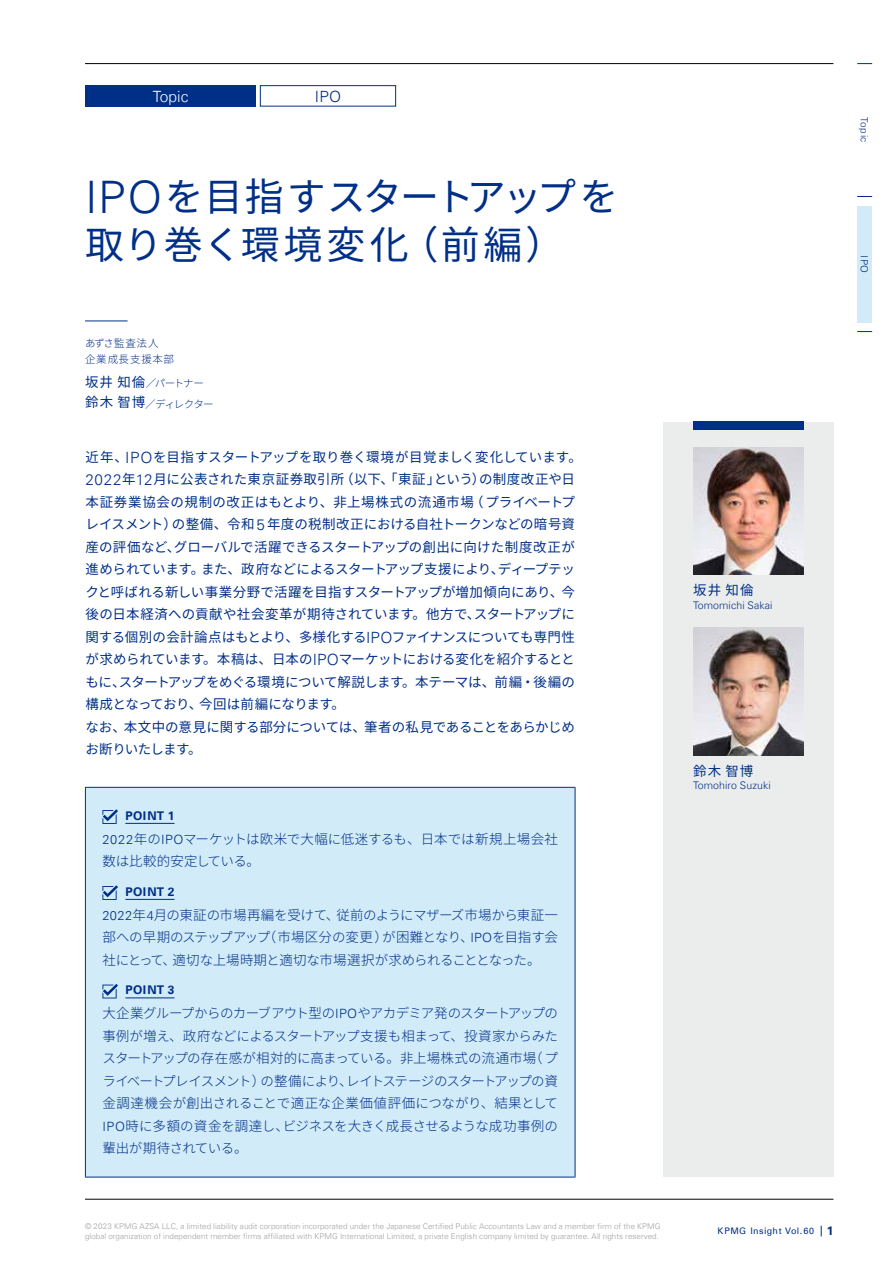
<style>
.page{position:relative;width:893px;height:1263px;background:#fff}
.page>*{position:absolute;margin:0;border:0;box-sizing:border-box;transform-origin:0 0}
.t1{font:39px/48px "Noto Sans CJ Kjp";letter-spacing:.01em;color:#002f87}
.t2{font:300 15.45px "Universfor KPMG";letter-spacing:.01em;color:#fff}
.t3{font:300 15.45px "Universfor KPMG";color:#002f87}
.t4{font:13.5px/22.5px "Noto Sans CJ Kjp";letter-spacing:-.005em;color:#002f87}
.t5{font:300 13.5px/22.5px "Noto Sans CJ Kjp";letter-spacing:-.015em;color:#002f87;text-align:justify}
.t6{font:700 12px "Universfor KPMG";letter-spacing:.04em;color:#002f87}
.t7{font:300 10.5px "Universfor KPMG";letter-spacing:.01em;color:#002f87}
.t8{font:300 10.5px/20.7px "Noto Sans CJ Kjp";letter-spacing:-.08em;color:#002f87}
.t9{font:300 10.5px/16.5px "Noto Sans CJ Kjp";letter-spacing:.06em;color:#002f87}
.t10{font:300 10.05px "Universfor KPMG";letter-spacing:.04em;color:#002f87}
.t11{font:9px "Universfor KPMG";letter-spacing:.04em;color:#002f87}
.t12{font:300 7.95px/9.8px "Universfor KPMG";letter-spacing:.01em;color:#9fa0a0}
.s1{font-family:"Universfor KPMG";font-weight:300;font-size:44.85px}
.s2{font-weight:400;font-size:13.5px}
.s3{font-family:"Universfor KPMG";font-weight:300;font-size:15.45px}
.s4{font-family:"Universfor KPMG";font-weight:300;font-size:15.3px}
.s5{font-family:"Universfor KPMG";font-size:12.9px}
.s6{font-weight:700;font-size:12px}
</style>
<div class="page">
<svg style="left:857px;top:63px;width:15px;height:1px"></svg>
<svg style="left:857px;top:196px;width:15px;height:1px"></svg>
<svg style="left:857px;top:331px;width:15px;height:1px"></svg>
<div style="left:857px;top:206px;width:15px;height:116px;background:#d1ebf9"></div>
<hr style="left:85px;top:63px;width:748px;height:1px;background:#000">
<hr style="left:85px;top:1199px;width:748px;height:1px;background:#000">
<div style="left:663px;top:422px;width:170px;height:754px;background:#ebecec"></div>
<div style="left:260px;top:85px;width:136px;height:21px;border:1px solid #002f87"></div>
<div style="left:86px;top:85px;width:170px;height:21px;background:#002f87"></div>
<hr style="left:85px;top:321px;width:43px;height:1px;background:#002f87">
<div style="left:693px;top:422px;width:111px;height:8px;background:#002f87"></div>
<img style="left:693px;top:447px;width:111px;height:128px">
<img style="left:693px;top:628px;width:111px;height:127px">
<div style="left:85px;top:787px;width:490px;height:390px;background:#d1ebf9"></div>
<hr style="left:85px;top:788px;width:1px;height:389px;background:#002f87">
<hr style="left:85px;top:787px;width:490px;height:1px;background:#002f87">
<hr style="left:575px;top:788px;width:1px;height:389px;background:#002f87">
<hr style="left:85px;top:1177px;width:490px;height:1px;background:#002f87">
<hr style="left:125px;top:823px;width:49px;height:1px;background:#002f87">
<hr style="left:125px;top:899px;width:49px;height:1px;background:#002f87">
<hr style="left:125px;top:997px;width:49px;height:1px;background:#002f87">
<svg style="left:102px;top:809px;width:16px;height:15px"></svg>
<svg style="left:102px;top:885px;width:16px;height:15px"></svg>
<svg style="left:102px;top:984px;width:16px;height:14px"></svg>
<p class="t2" style="left:153px;top:87px;width:37px">Topic</p>
<p class="t3" style="left:315px;top:87px;width:28px">IPO</p>
<h1 class="t1" style="left:85px;top:174px;width:535px"><span class="s1">IPO</span>を目指すスタートアップを取り巻く環境変化（前編）</h1>
<p class="t9" style="left:85px;top:335px;width:90px">あずさ監査法人<br>企業成長支援本部</p>
<p class="t8" style="left:85px;top:373px;width:130px"><span class="s2">坂井知倫</span>／パートナー<span class="s2">鈴木智博</span>／ディレクター</p>
<p class="t4" style="left:85px;top:446px;width:498px">近年、<span class="s3">IPO</span>を目指すスタートアップを取り巻く環境が目覚ましく変化しています。<span class="s4">2022</span>年<span class="s4">12</span>月に公表された東京証券取引所（以下、「東証」という）の制度改正や日本証券業協会の規制の改正はもとより、非上場株式の流通市場（プライベートプレイスメント）の整備、令和<span class="s4">5</span>年度の税制改正における自社トークンなどの暗号資産の評価など、グローバルで活躍できるスタートアップの創出に向けた制度改正が進められています。また、政府などによるスタートアップ支援により、ディープテックと呼ばれる新しい事業分野で活躍を目指すスタートアップが増加傾向にあり、今後の日本経済への貢献や社会変革が期待されています。他方で、スタートアップに関する個別の会計論点はもとより、多様化する<span class="s3">IPO</span>ファイナンスについても専門性が求められています。本稿は、日本の<span class="s3">IPO</span>マーケットにおける変化を紹介するとともに、スタートアップをめぐる環境について解説します。本テーマは、前編・後編の構成となっており、今回は前編になります。<br>なお、本文中の意見に関する部分については、筆者の私見であることをあらかじめお断りいたします。</p>
<p class="t6" style="left:125px;top:808px;width:51px">POINT 1</p>
<p class="t5" style="left:102px;top:828px;width:457px"><span class="s5">2022</span>年の<span class="s5">IPO</span>マーケットは欧米で大幅に低迷するも、日本では新規上場会社数は比較的安定している。</p>
<p class="t6" style="left:125px;top:884px;width:51px">POINT 2</p>
<p class="t5" style="left:102px;top:904px;width:457px"><span class="s5">2022</span>年<span class="s5">4</span>月の東証の市場再編を受けて、従前のようにマザーズ市場から東証一部への早期のステップアップ（市場区分の変更）が困難となり、<span class="s5">IPO</span>を目指す会社にとって、適切な上場時期と適切な市場選択が求められることとなった。</p>
<p class="t6" style="left:125px;top:983px;width:51px">POINT 3</p>
<p class="t5" style="left:102px;top:1002px;width:457px">大企業グループからのカーブアウト型の<span class="s5">IPO</span>やアカデミア発のスタートアップの事例が増え、政府などによるスタートアップ支援も相まって、投資家からみたスタートアップの存在感が相対的に高まっている。非上場株式の流通市場（プライベートプレイスメント）の整備により、レイトステージのスタートアップの資金調達機会が創出されることで適正な企業価値評価につながり、結果として<span class="s5">IPO</span>時に多額の資金を調達し、ビジネスを大きく成長させるような成功事例の輩出が期待されている。</p>
<p class="t12" style="left:85px;top:1221px;width:577px">© 2023 KPMG AZSA LLC, a limited liability audit corporation incorporated under the Japanese Certified Public Accountants Law and a member firm of the KPMG global organization of independent member firms affiliated with KPMG International Limited, a private English company limited by guarantee. All rights reserved.</p>
<p class="t10" style="left:871px;top:117px;width:27px;rotate:90deg">Topic</p>
<p class="t10" style="left:871px;top:255px;width:19px;rotate:90deg">IPO</p>
<p class="t4" style="left:693px;top:579px;width:62px">坂井知倫</p>
<p class="t7" style="left:693px;top:599px;width:81px">Tomomichi Sakai</p>
<p class="t4" style="left:693px;top:760px;width:62px">鈴木智博</p>
<p class="t7" style="left:693px;top:779px;width:79px">Tomohiro Suzuki</p>
<p class="t11" style="left:717px;top:1226px;width:118px">KPMG Insight Vol.60 <span class="s6">1</span></p>
</div>
